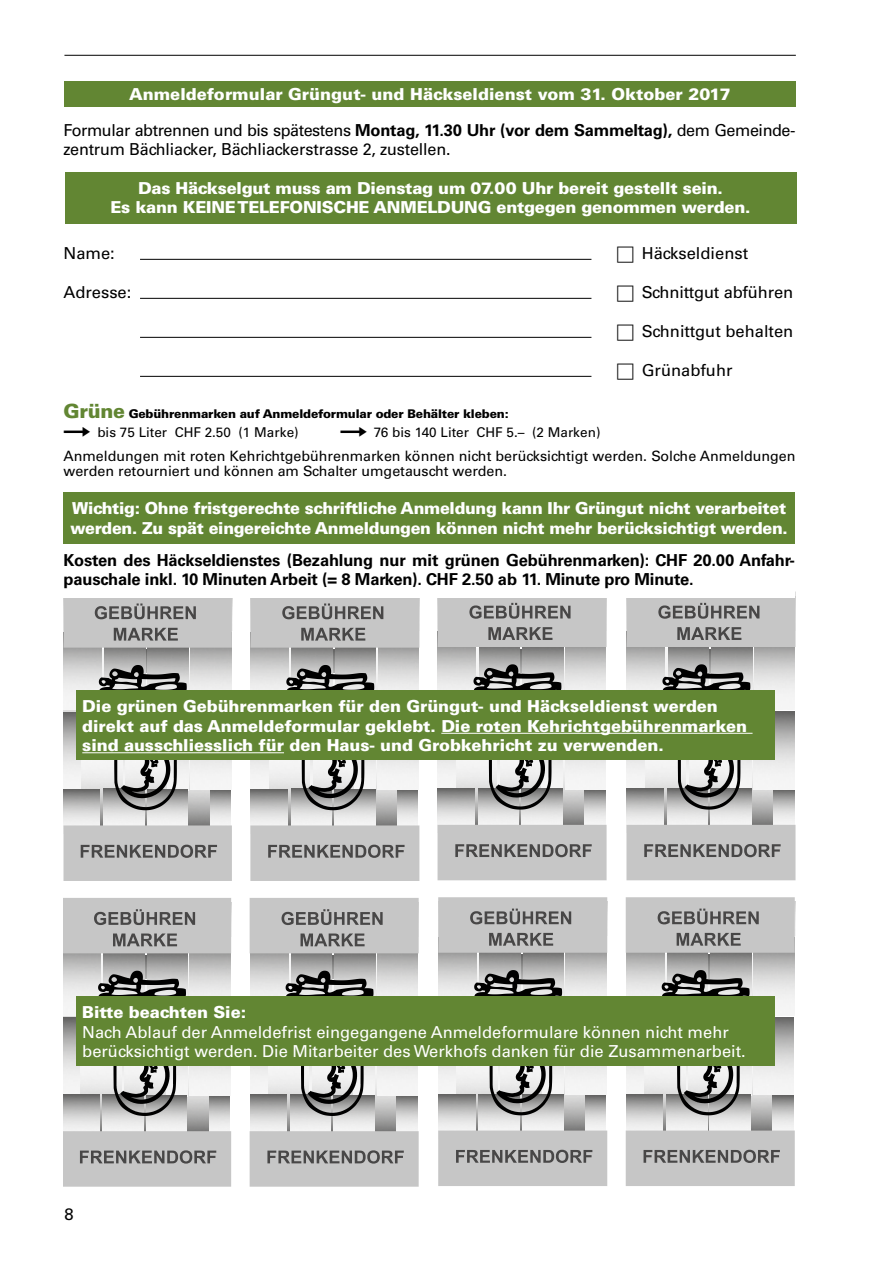
<style>
.page{position:relative;width:893px;height:1263px;background:#fff}
.page>*{position:absolute;margin:0;border:0;box-sizing:border-box;transform-origin:0 0}
.t1{font:900 16.5px/19.5px "Univers";letter-spacing:-.015em;color:#fff}
.t2{font:16.5px/19.5px "Univers";letter-spacing:-.01em;color:#000}
.t3{font:700 16.5px/19.5px "Univers";letter-spacing:-.01em;color:#000}
.t4{font:16.5px/19.5px "Univers";color:#fff}
.t5{font:14.25px/15px "Univers";color:#000}
.t6{font:13.5px "Univers";color:#000}
.t7{font:900 12px "Univers";letter-spacing:-.015em;color:#000}
.s1{font-weight:700}
.s2{font-size:19.5px;color:#628633}
</style>
<div class="page">
<hr style="left:64px;top:55px;width:732px;height:1px;background:#000">
<img style="left:232px;top:598px;width:1px;height:28px">
<svg style="left:63px;top:598px;width:169px;height:283px;background:#c9c9c9"></svg>
<svg style="left:114px;top:760px;width:64px;height:50px"></svg>
<svg style="left:97px;top:665px;width:98px;height:25px;background:#808080"></svg>
<svg style="left:95px;top:603px;width:101px;height:16px;background:#929191"></svg>
<svg style="left:114px;top:628px;width:64px;height:13px"></svg>
<svg style="left:81px;top:845px;width:136px;height:13px;background:#888"></svg>
<img style="left:419px;top:598px;width:1px;height:33px">
<svg style="left:250px;top:598px;width:169px;height:283px;background:#c9c9c9"></svg>
<svg style="left:302px;top:760px;width:63px;height:50px"></svg>
<svg style="left:284px;top:665px;width:99px;height:25px;background:#818181"></svg>
<svg style="left:282px;top:603px;width:101px;height:16px;background:#929292"></svg>
<svg style="left:301px;top:628px;width:64px;height:13px"></svg>
<svg style="left:268px;top:845px;width:137px;height:13px;background:#888"></svg>
<svg style="left:438px;top:598px;width:169px;height:282px;background:#c9c9c9"></svg>
<svg style="left:489px;top:760px;width:63px;height:50px"></svg>
<svg style="left:471px;top:664px;width:99px;height:26px;background:#7f7f7f"></svg>
<svg style="left:469px;top:603px;width:101px;height:16px;background:#919191"></svg>
<svg style="left:488px;top:627px;width:64px;height:13px"></svg>
<svg style="left:455px;top:844px;width:137px;height:13px;background:#888787"></svg>
<img style="left:795px;top:596px;width:1px;height:34px">
<svg style="left:626px;top:598px;width:169px;height:282px;background:#c9c9c8"></svg>
<svg style="left:678px;top:760px;width:63px;height:50px"></svg>
<svg style="left:660px;top:664px;width:99px;height:26px;background:#7f7f7f"></svg>
<svg style="left:658px;top:603px;width:101px;height:16px;background:#919191"></svg>
<svg style="left:677px;top:627px;width:64px;height:13px"></svg>
<svg style="left:644px;top:844px;width:137px;height:13px;background:#888787"></svg>
<img style="left:231px;top:902px;width:1px;height:34px">
<svg style="left:63px;top:898px;width:168px;height:289px;background:#c8c8c8"></svg>
<svg style="left:113px;top:1066px;width:64px;height:50px"></svg>
<svg style="left:96px;top:971px;width:98px;height:25px;background:#7f7e7e"></svg>
<svg style="left:94px;top:909px;width:101px;height:16px;background:#919191"></svg>
<svg style="left:113px;top:933px;width:64px;height:13px"></svg>
<svg style="left:80px;top:1150px;width:136px;height:13px;background:#898989"></svg>
<svg style="left:250px;top:898px;width:169px;height:289px;background:#c9c9c9"></svg>
<svg style="left:301px;top:1066px;width:63px;height:50px"></svg>
<svg style="left:283px;top:971px;width:99px;height:25px;background:#7f7f7f"></svg>
<svg style="left:282px;top:909px;width:101px;height:16px;background:#919191"></svg>
<svg style="left:300px;top:933px;width:65px;height:13px"></svg>
<svg style="left:267px;top:1150px;width:137px;height:13px;background:#898989"></svg>
<img style="left:607px;top:902px;width:1px;height:34px">
<svg style="left:438px;top:897px;width:169px;height:289px;background:#c9c9c9"></svg>
<svg style="left:490px;top:1066px;width:63px;height:49px"></svg>
<svg style="left:472px;top:970px;width:98px;height:26px;background:#7d7d7d"></svg>
<svg style="left:470px;top:908px;width:101px;height:16px;background:#929292"></svg>
<svg style="left:489px;top:933px;width:64px;height:13px"></svg>
<svg style="left:456px;top:1150px;width:136px;height:13px;background:#888787"></svg>
<img style="left:795px;top:902px;width:1px;height:29px">
<svg style="left:626px;top:897px;width:169px;height:289px;background:#c9c9c9"></svg>
<svg style="left:677px;top:1066px;width:63px;height:49px"></svg>
<svg style="left:660px;top:970px;width:98px;height:26px;background:#7d7d7d"></svg>
<svg style="left:658px;top:908px;width:101px;height:16px;background:#929292"></svg>
<svg style="left:677px;top:933px;width:64px;height:13px"></svg>
<svg style="left:643px;top:1150px;width:137px;height:13px;background:#888787"></svg>
<hr style="left:140px;top:259px;width:451px;height:1px;background:#000">
<hr style="left:140px;top:298px;width:451px;height:1px;background:#000">
<hr style="left:140px;top:337px;width:451px;height:1px;background:#000">
<hr style="left:140px;top:376px;width:451px;height:1px;background:#000">
<div style="left:76px;top:690px;width:699px;height:70px;background:#628633"></div>
<hr style="left:441px;top:733px;width:311px;height:1px;background:#fff">
<hr style="left:82px;top:752px;width:202px;height:1px;background:#fff">
<div style="left:76px;top:996px;width:699px;height:70px;background:#628633"></div>
<div style="left:64px;top:81px;width:732px;height:26px;background:#628633"></div>
<div style="left:63px;top:492px;width:732px;height:51px;background:#628633"></div>
<div style="left:65px;top:172px;width:731px;height:51px;background:#628633"></div>
<p class="t1" style="left:129px;top:84px;width:603px">Anmeldeformular Grüngut- und Häckseldienst vom 31. Oktober 2017</p>
<p class="t2" style="left:63px;top:120px;width:732px">Formular abtrennen und bis spätestens <span class="s1">Montag, 11.30 Uhr (vor dem Sammeltag),</span> dem Gemeinde&shy;zentrum Bächliacker, Bächliackerstrasse 2, zustellen.</p>
<p class="t1" style="left:111px;top:178px;width:642px;text-align:center">Das Häckselgut muss am Dienstag um 07.00 Uhr bereit gestellt sein.<br>Es kann KEINE TELEFONISCHE ANMELDUNG entgegen genommen werden.</p>
<p class="t2" style="left:63px;top:243px;width:53px">Name:</p>
<p class="t2" style="left:642px;top:243px;width:108px">Häckseldienst</p>
<p class="t2" style="left:63px;top:282px;width:69px">Adresse:</p>
<p class="t2" style="left:642px;top:282px;width:153px">Schnittgut abführen</p>
<p class="t2" style="left:642px;top:321px;width:153px">Schnittgut behalten</p>
<p class="t2" style="left:642px;top:360px;width:92px">Grünabfuhr</p>
<p class="t7" style="left:63px;top:406px;width:447px"><span class="s2">Grüne</span> Gebührenmarken auf Anmeldeformular oder Behälter kleben:</p>
<p class="t6" style="left:97px;top:425px;width:203px">bis 75 Liter CHF 2.50 (1 Marke)</p>
<p class="t6" style="left:374px;top:425px;width:228px">76 bis 140 Liter CHF 5.– (2 Marken)</p>
<p class="t5" style="left:63px;top:448px;width:733px">Anmeldungen mit roten Kehrichtgebührenmarken können nicht berücksichtigt werden. Solche Anmeldungen werden retourniert und können am Schalter umgetauscht werden.</p>
<p class="t1" style="left:71px;top:498px;width:719px">Wichtig: Ohne fristgerechte schriftliche Anmeldung kann Ihr Grüngut nicht verarbeitet werden. Zu spät eingereichte Anmeldungen können nicht mehr berücksichtigt werden.</p>
<p class="t3" style="left:63px;top:550px;width:733px">Kosten des Häckseldienstes (Bezahlung nur mit grünen Gebührenmarken): CHF 20.00 Anfahr&shy;pauschale inkl. 10 Minuten Arbeit (= 8 Marken). CHF 2.50 ab 11. Minute pro Minute.</p>
<p class="t1" style="left:82px;top:696px;width:666px">Die grünen Gebührenmarken für den Grüngut- und Häckseldienst werden direkt auf das Anmeldeformular geklebt. Die roten Kehrichtgebührenmarken sind ausschliesslich für den Haus- und Grobkehricht zu verwenden.</p>
<p class="t1" style="left:82px;top:1002px;width:165px">Bitte beachten Sie:</p>
<p class="t4" style="left:82px;top:1022px;width:665px">Nach Ablauf der Anmeldefrist eingegangene Anmeldeformulare können nicht mehr berücksichtigt werden. Die Mitarbeiter des Werkhofs danken für die Zusammenarbeit.</p>
<p class="t2" style="left:64px;top:1205px;width:11px">8</p>
</div>
